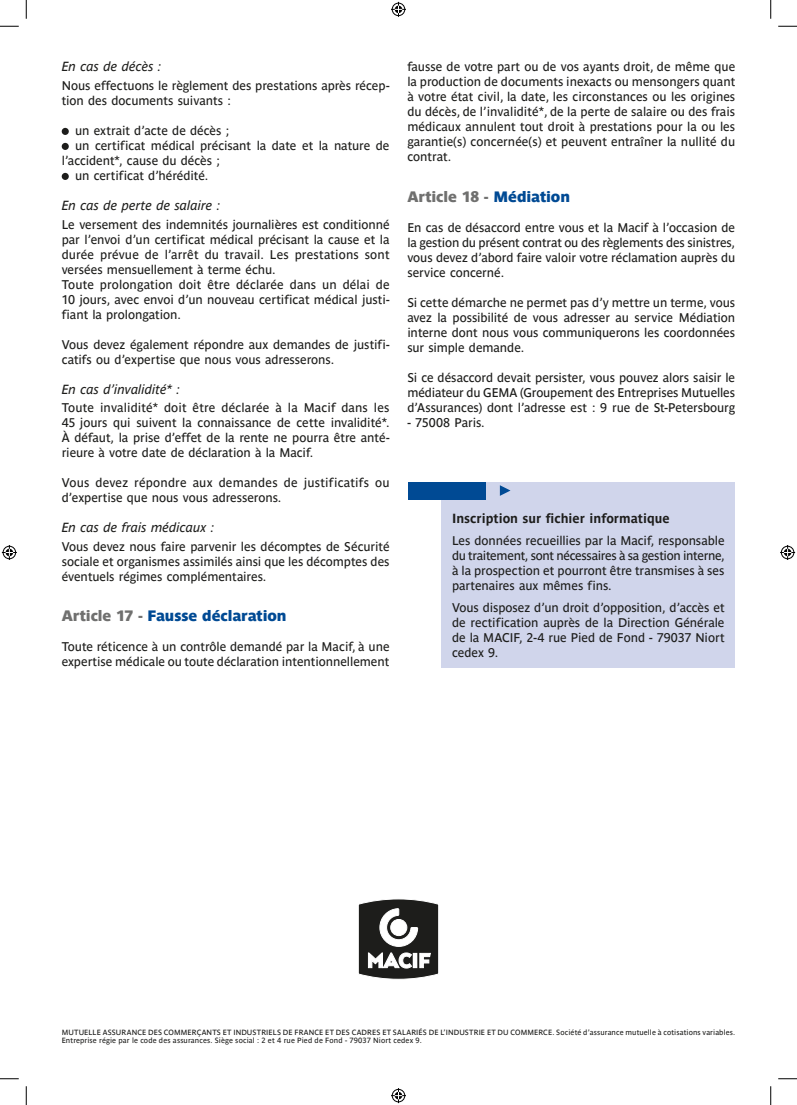
<style>
.page{position:relative;width:797px;height:1105px;background:#fff}
.page>*{position:absolute;margin:0;border:0;box-sizing:border-box;transform-origin:0 0}
.t1{font:15px "Parisine Sombre";letter-spacing:-.005em;color:#004a94}
.t2{font:15px "Parisine Sombre";letter-spacing:-.005em;color:#70706f}
.t3{font:italic 13.12px "Parisine Ptf";letter-spacing:-.005em;color:#1d1d1b}
.t4{font:700 13.12px "Parisine Ptf";color:#1d1d1b}
.t5{font:12.5px/15px "Parisine Ptf";letter-spacing:-.005em;color:#1d1d1b;text-align:justify}
.t6{font:7.5px "Parisine Ptf";letter-spacing:.015em;color:#1d1d1b}
.s1{color:#70706f}
.s2{color:#004a94}
</style>
<div class="page">
<div style="left:62px;top:128px;width:7px;height:7px;background:#1d1d1b;border-radius:50%"></div>
<div style="left:62px;top:143px;width:7px;height:7px;background:#1d1d1b;border-radius:50%"></div>
<div style="left:62px;top:173px;width:7px;height:7px;background:#1d1d1b;border-radius:50%"></div>
<div style="left:441px;top:482px;width:294px;height:186px;background:#d0d5eb"></div>
<div style="left:408px;top:482px;width:77px;height:17px;background:#004a94"></div>
<svg style="left:500px;top:485px;width:10px;height:11px"></svg>
<svg style="left:358px;top:899px;width:81px;height:80px"></svg>
<svg style="left:0;top:25px;width:19px;height:2px"></svg>
<svg style="left:778px;top:25px;width:19px;height:2px"></svg>
<svg style="left:0;top:1078px;width:19px;height:1px"></svg>
<svg style="left:778px;top:1078px;width:19px;height:1px"></svg>
<svg style="left:25px;top:0;width:2px;height:19px"></svg>
<svg style="left:25px;top:1086px;width:2px;height:19px"></svg>
<svg style="left:770px;top:0;width:1px;height:19px"></svg>
<svg style="left:770px;top:1086px;width:1px;height:19px"></svg>
<svg style="left:391px;top:2px;width:15px;height:15px"></svg>
<svg style="left:391px;top:1088px;width:15px;height:15px"></svg>
<svg style="left:2px;top:545px;width:15px;height:15px"></svg>
<svg style="left:780px;top:545px;width:15px;height:15px"></svg>
<p class="t3" style="left:62px;top:57px;width:101px">En cas de décès :</p>
<p class="t5" style="left:62px;top:77px;width:329px">Nous effectuons le règlement des prestations après récep&shy;tion des documents suivants :</p>
<p class="t5" style="left:75px;top:122px;width:156px">un extrait d’acte de décès ;</p>
<p class="t5" style="left:75px;top:137px;width:316px">un certificat médical précisant la date et la nature de</p>
<p class="t5" style="left:62px;top:152px;width:160px">l’accident*, cause du décès ;</p>
<p class="t5" style="left:75px;top:167px;width:135px">un certificat d’hérédité.</p>
<p class="t3" style="left:62px;top:196px;width:160px">En cas de perte de salaire :</p>
<p class="t5" style="left:62px;top:215px;width:329px;text-align:left">Le versement des indemnités journalières est conditionné par l’envoi d’un certificat médical précisant la cause et la durée prévue de l’arrêt du travail. Les prestations sont versées mensuellement à terme échu.<br>Toute prolongation doit être déclarée dans un délai de 10 jours, avec envoi d’un nouveau certificat médical justi&shy;fiant la prolongation.</p>
<p class="t5" style="left:62px;top:335px;width:329px">Vous devez également répondre aux demandes de justifi&shy;catifs ou d’expertise que nous vous adresserons.</p>
<p class="t3" style="left:62px;top:379px;width:120px">En cas d’invalidité* :</p>
<p class="t5" style="left:62px;top:399px;width:329px">Toute invalidité* doit être déclarée à la Macif dans les 45 jours qui suivent la connaissance de cette invalidité*.<br>À défaut, la prise d’effet de la rente ne pourra être anté&shy;rieure à votre date de déclaration à la Macif.</p>
<p class="t5" style="left:62px;top:474px;width:329px">Vous devez répondre aux demandes de justificatifs ou d’expertise que nous vous adresserons.</p>
<p class="t3" style="left:62px;top:518px;width:154px">En cas de frais médicaux :</p>
<p class="t5" style="left:62px;top:538px;width:329px">Vous devez nous faire parvenir les décomptes de Sécurité sociale et organismes assimilés ainsi que les décomptes des éventuels régimes complémentaires.</p>
<p class="t1" style="left:62px;top:607px;width:226px"><span class="s1">Article 17 -</span> Fausse déclaration</p>
<p class="t5" style="left:62px;top:638px;width:329px">Toute réticence à un contrôle demandé par la Macif, à une expertise médicale ou toute déclaration intentionnellement</p>
<p class="t5" style="left:407px;top:58px;width:329px">fausse de votre part ou de vos ayants droit, de même que la production de documents inexacts ou mensongers quant à votre état civil, la date, les circonstances ou les origines du décès, de l’invalidité*, de la perte de salaire ou des frais médicaux annulent tout droit à prestations pour la ou les garantie(s) concernée(s) et peuvent entraîner la nullité du contrat.</p>
<p class="t2" style="left:407px;top:187px;width:164px">Article 18 - <span class="s2">Médiation</span></p>
<p class="t5" style="left:407px;top:219px;width:329px">En cas de désaccord entre vous et la Macif à l’occasion de la gestion du présent contrat ou des règlements des sinistres, vous devez d’abord faire valoir votre réclamation auprès du service concerné.</p>
<p class="t5" style="left:407px;top:294px;width:329px">Si cette démarche ne permet pas d’y mettre un terme, vous avez la possibilité de vous adresser au service Médiation interne dont nous vous communiquerons les coordonnées sur simple demande.</p>
<p class="t5" style="left:407px;top:369px;width:329px">Si ce désaccord devait persister, vous pouvez alors saisir le médiateur du GEMA (Groupement des Entreprises Mutuelles d’Assurances) dont l’adresse est : 9 rue de St-Petersbourg</p>
<p class="t5" style="left:407px;top:414px;width:79px">- 75008 Paris.</p>
<p class="t4" style="left:452px;top:508px;width:219px">Inscription sur fichier informatique</p>
<p class="t5" style="left:452px;top:532px;width:274px">Les données recueillies par la Macif, responsable du traitement, sont nécessaires à sa gestion interne, à la prospection et pourront être transmises à ses partenaires aux mêmes fins.</p>
<p class="t5" style="left:452px;top:599px;width:274px">Vous disposez d’un droit d’opposition, d’accès et de rectification auprès de la Direction Générale de la MACIF, 2-4 rue Pied de Fond - 79037 Niort cedex 9.</p>
<p class="t6" style="left:62px;top:1026px;width:13px">Mutuelle</p>
<p class="t6" style="left:103px;top:1026px;width:11px">Assurance</p>
<p class="t6" style="left:148px;top:1026px;width:6px">des</p>
<p class="t6" style="left:164px;top:1026px;width:12px">Commer</p>
<p class="t6" style="left:197px;top:1026px;width:11px">çants</p>
<p class="t6" style="left:223px;top:1026px;width:19px">et Industriels</p>
<p class="t6" style="left:283px;top:1026px;width:22px">de France</p>
<p class="t6" style="left:325px;top:1026px;width:16px">et des</p>
<p class="t6" style="left:352px;top:1026px;width:6px">cadres</p>
<p class="t6" style="left:382px;top:1026px;width:16px">et salari</p>
<p class="t6" style="left:418px;top:1026px;width:36px">és de l’Industrie</p>
<p class="t6" style="left:487px;top:1026px;width:35px">et du Commerce</p>
<p class="t6" style="left:552px;top:1026px;width:184px">. Société d’assurance mutuelle à cotisations variables.</p>
<p class="t6" style="left:62px;top:1035px;width:361px">Entreprise régie par le code des assurances. Siège social : 2 et 4 rue Pied de Fond - 79037 Niort cedex 9.</p>
</div>
